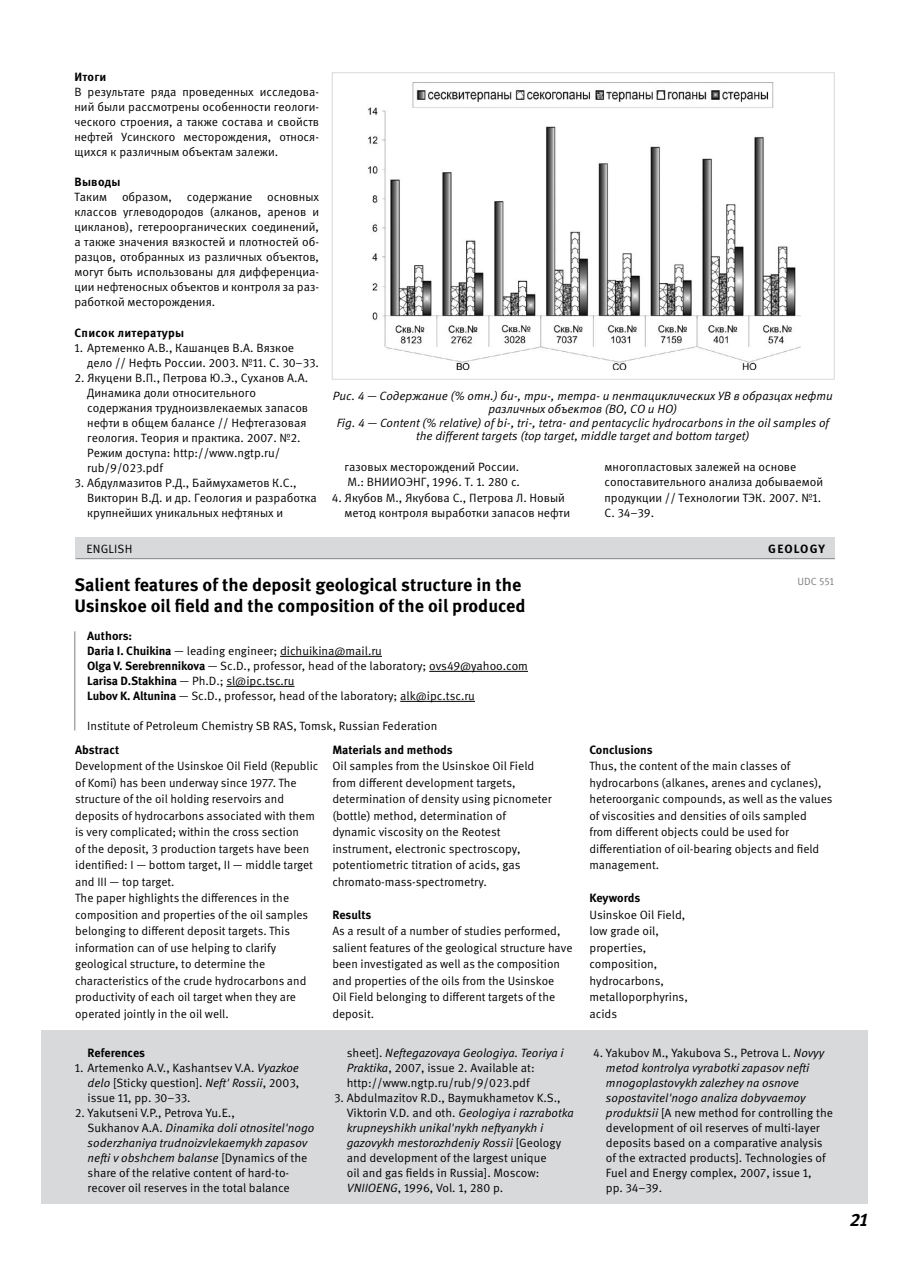
<style>
.page{position:relative;width:919px;height:1272px;background:#fff}
.page>*{position:absolute;margin:0;border:0;box-sizing:border-box;transform-origin:0 0}
.t1{font:700 18px/21px "Meta Pro";color:#000}
.t2{font:italic 700 18px "Meta Pro";color:#000}
.t3{font:12px/15px "Meta Pro";color:#000}
.t4{font:italic 12px/13.5px "Meta Pro";color:#000;text-align:center}
.t5{font:700 12px "Meta Pro";color:#000}
.t6{font:700 12px "Meta Pro";letter-spacing:.02em;color:#000}
.t7{font:10.5px "Meta Pro";color:#7c7e81}
.s1{font-weight:700}
.s2{font-style:italic}
</style>
<div class="page">
<img style="left:368px;top:83px;width:432px;height:286px">
<div style="left:332px;top:72px;width:502px;height:307px;border:1px solid #d7d9da"></div>
<hr style="left:280px;top:656px;width:102px;height:1px;background:#000">
<hr style="left:429px;top:671px;width:99px;height:1px;background:#000">
<hr style="left:226px;top:686px;width:68px;height:1px;background:#000">
<hr style="left:400px;top:701px;width:75px;height:1px;background:#000">
<div style="left:41px;top:1030px;width:826px;height:173px;background:#d7d9da"></div>
<div style="left:75px;top:537px;width:759px;height:21px;background:#d7d9da"></div>
<hr style="left:75px;top:558px;width:759px;height:1px;background:#7c7e81">
<hr style="left:74px;top:631px;width:1px;height:99px;background:#7c7e81">
<p class="t5" style="left:74px;top:70px;width:33px">Итоги</p>
<p class="t3" style="left:74px;top:85px;width:246px;text-align:justify">В результате ряда проведенных исследова&shy;ний были рассмотрены особенности геологи&shy;ческого строения, а также состава и свойств нефтей Усинского месторождения, относя&shy;щихся к различным объектам залежи.</p>
<p class="t5" style="left:74px;top:175px;width:48px">Выводы</p>
<p class="t3" style="left:74px;top:190px;width:246px;text-align:justify">Таким образом, содержание основных классов углеводородов (алканов, аренов и цикланов), гетероорганических соединений, а также значения вязкостей и плотностей об&shy;разцов, отобранных из различных объектов, могут быть использованы для дифференциа&shy;ции нефтеносных объектов и контроля за раз&shy;работкой месторождения.</p>
<p class="t6" style="left:74px;top:325px;width:111px">Список литературы</p>
<p class="t3" style="left:87px;top:340px;width:233px;text-indent:-13px">1. Артеменко А.В., Кашанцев В.А. Вязкое дело // Нефть России. 2003. №11. С. 30–33.</p>
<p class="t3" style="left:87px;top:370px;width:222px;text-indent:-13px">2. Якуцени В.П., Петрова Ю.Э., Суханов А.А.<br>Динамика доли относительного содержания трудноизвлекаемых запасов нефти в общем балансе // Нефтегазовая геология. Теория и практика. 2007. №2.<br>Режим доступа: http://www.ngtp.ru/ rub/9/023.pdf</p>
<p class="t3" style="left:87px;top:475px;width:231px;text-indent:-13px">3. Абдулмазитов Р.Д., Баймухаметов К.С.,<br>Викторин В.Д. и др. Геология и разработка крупнейших уникальных нефтяных и</p>
<p class="t4" style="left:333px;top:389px;width:501px">Рис. 4 — Содержание (% отн.) би-, три-, тетра- и пентациклических УВ в образцах нефти различных объектов (ВО, СО и НО)<br>Fig. 4 — Content (% relative) of bi-, tri-, tetra- and pentacyclic hydrocarbons in the oil samples of the different targets (top target, middle target and bottom target)</p>
<p class="t3" style="left:344px;top:460px;width:177px">газовых месторождений России.<br>М.: ВНИИОЭНГ, 1996. Т. 1. 280 с.</p>
<p class="t3" style="left:344px;top:490px;width:227px;text-indent:-13px">4. Якубов М., Якубова С., Петрова Л. Новый метод контроля выработки запасов нефти</p>
<p class="t3" style="left:604px;top:460px;width:220px">многопластовых залежей на основе сопоставительного анализа добываемой продукции // Технологии ТЭК. 2007. №1.<br>С. 34–39.</p>
<p class="t3" style="left:87px;top:541px;width:14px">English</p>
<p class="t5" style="left:768px;top:540px;width:18px">Geology</p>
<h1 class="t1" style="left:74px;top:574px;width:452px">Salient features of the deposit geological structure in the<br>Usinskoe oil field and the composition of the oil produced</h1>
<p class="t3" style="left:87px;top:629px;width:442px"><span class="s1">Authors:<br>Daria I. Chuikina</span> — leading engineer; dichuikina@mail.ru<br><span class="s1">Olga V. Serebrennikova</span> — Sc.D., professor, head of the laboratory; ovs49@yahoo.com <span class="s1">Larisa D.Stakhina</span> — Ph.D.; sl@ipc.tsc.ru<br><span class="s1">Lubov K. Altunina</span> — Sc.D., professor, head of the laboratory; alk@ipc.tsc.ru</p>
<p class="t3" style="left:87px;top:719px;width:352px">Institute of Petroleum Chemistry SB RAS, Tomsk, Russian Federation</p>
<p class="t5" style="left:75px;top:742px;width:45px">Abstract</p>
<p class="t3" style="left:75px;top:758px;width:245px;line-height:16.5px">Development of the Usinskoe Oil Field (Republic of Komi) has been underway since 1977. The structure of the oil holding reservoirs and deposits of hydrocarbons associated with them is very complicated; within the cross section<br>of the deposit, 3 production targets have been identified: I — bottom target, II — middle target and III — top target.<br>The paper highlights the differences in the composition and properties of the oil samples belonging to different deposit targets. This information can of use helping to clarify geological structure, to determine the characteristics of the crude hydrocarbons and productivity of each oil target when they are operated jointly in the oil well.</p>
<p class="t5" style="left:88px;top:1045px;width:59px">References</p>
<p class="t3" style="left:88px;top:1060px;width:213px;text-align:justify;text-indent:-13px">1. Artemenko A.V., Kashantsev V.A. <span class="s2">Vyazkoe delo</span> [Sticky question]. <span class="s2">Neft' Rossii</span>, 2003, issue 11, pp. 30–33.</p>
<p class="t3" style="left:88px;top:1105px;width:228px;text-indent:-13px">2. Yakutseni V.P., Petrova Yu.E.,<br>Sukhanov A.A. <span class="s2">Dinamika doli otnositel'nogo soderzhaniya trudnoizvlekaemykh zapasov nefti v obshchem balanse</span> [Dynamics of the share of the relative content of hard-to&shy;recover oil reserves in the total balance</p>
<p class="t5" style="left:332px;top:742px;width:122px">Materials and methods</p>
<p class="t3" style="left:332px;top:758px;width:221px;line-height:16.5px">Oil samples from the Usinskoe Oil Field from different development targets, determination of density using picnometer (bottle) method, determination of dynamic viscosity on the Reotest instrument, electronic spectroscopy, potentiometric titration of acids, gas chromato-mass-spectrometry.</p>
<p class="t5" style="left:332px;top:907px;width:40px">Results</p>
<p class="t3" style="left:332px;top:923px;width:241px;line-height:16.5px">As a result of a number of studies performed, salient features of the geological structure have been investigated as well as the composition and properties of the oils from the Usinskoe<br>Oil Field belonging to different targets of the deposit.</p>
<p class="t3" style="left:347px;top:1045px;width:218px">sheet]. <span class="s2">Neftegazovaya Geologiya. Teoriya i<br>Praktika</span>, 2007, issue 2. Available at: http://www.ngtp.ru/rub/9/023.pdf</p>
<p class="t3" style="left:347px;top:1090px;width:228px;text-indent:-13px">3. Abdulmazitov R.D., Baymukhametov K.S., Viktorin V.D. and oth. <span class="s2">Geologiya i razrabotka krupneyshikh unikal'nykh neftyanykh i gazovykh mestorozhdeniy Rossii</span> [Geology and development of the largest unique<br>oil and gas fields in Russia]. Moscow:<br><span class="s2">VNIIOENG</span>, 1996, Vol. 1, 280 p.</p>
<p class="t7" style="left:797px;top:574px;width:38px">UDC 551</p>
<p class="t5" style="left:589px;top:742px;width:65px">Conclusions</p>
<p class="t3" style="left:589px;top:758px;width:244px;line-height:16.5px">Thus, the content of the main classes of hydrocarbons (alkanes, arenes and cyclanes), heteroorganic compounds, as well as the values of viscosities and densities of oils sampled from different objects could be used for differentiation of oil-bearing objects and field management.</p>
<p class="t5" style="left:589px;top:890px;width:52px">Keywords</p>
<p class="t3" style="left:589px;top:906px;width:100px;line-height:16.5px">Usinskoe Oil Field, low grade oil, properties, composition, hydrocarbons, metalloporphyrins, acids</p>
<p class="t3" style="left:606px;top:1045px;width:229px;text-indent:-13px">4. Yakubov M., Yakubova S., Petrova L. <span class="s2">Novyy metod kontrolya vyrabotki zapasov nefti mnogoplastovykh zalezhey na osnove sopostavitel'nogo analiza dobyvaemoy produktsii</span> [A new method for controlling the development of oil reserves of multi-layer deposits based on a comparative analysis of the extracted products]. Technologies of Fuel and Energy complex, 2007, issue 1,<br>pp. 34–39.</p>
<h1 class="t2" style="left:849px;top:1208px;width:20px">21</h1>
</div>
